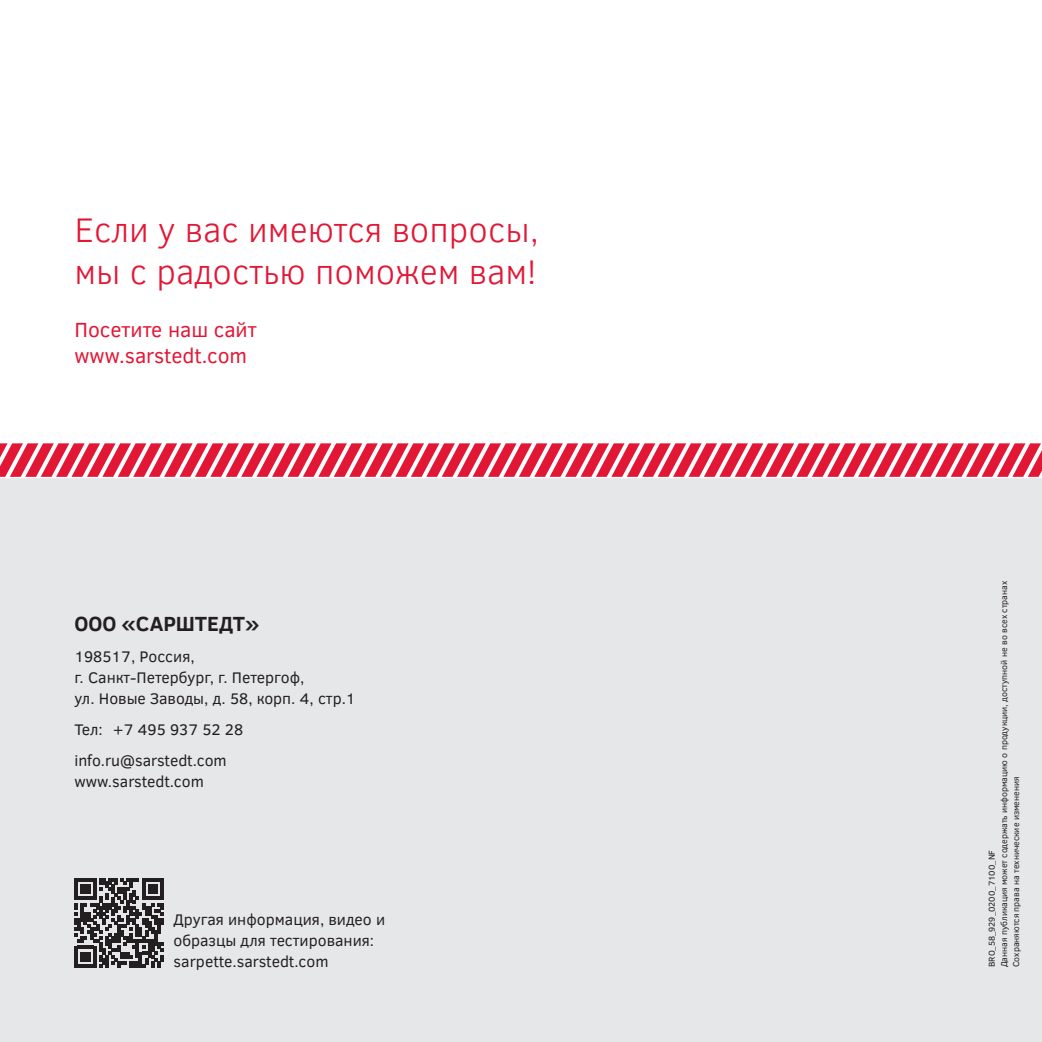
<style>
.page{position:relative;width:1042px;height:1042px;background:#fff}
.page>*{position:absolute;margin:0;border:0;box-sizing:border-box;transform-origin:0 0}
.t1{font:300 35px/42px "Clear Sans";color:#e21736}
.t2{font:21px/26.2px "Clear Sans";color:#e21736}
.t3{font:700 21px "Clear Sans";color:#231f20}
.t4{font:15.75px/21px "Clear Sans";color:#231f20}
.t5{font:8.75px/12.2px "Clear Sans";color:#231f20}
</style>
<div class="page">
<div style="left:0;top:446px;width:1042px;height:596px;background:#e6e7e9"></div>
<svg style="left:75px;top:878px;width:88px;height:89px"></svg>
<svg style="left:0;top:443px;width:1042px;height:35px;background:#eb6378"></svg>
<h1 class="t1" style="left:74px;top:209px;width:466px">Если у вас имеются вопросы, мы с радостью поможем вам!</h1>
<h2 class="t2" style="left:74px;top:316px;width:184px">Посетите наш сайт www.sarstedt.com</h2>
<h2 class="t3" style="left:74px;top:608px;width:187px">ООО «САРШТЕДТ»</h2>
<p class="t4" style="left:74px;top:646px;width:283px">198517, Россия,<br>г. Санкт-Петербург, г. Петергоф,<br>ул. Новые Заводы, д. 58, корп. 4, стр.1</p>
<p class="t4" style="left:74px;top:714px;width:170px;line-height:31px">Тел: +7 495 937 52 28 info.ru@sarstedt.com</p>
<p class="t4" style="left:74px;top:771px;width:131px">www.sarstedt.com</p>
<p class="t4" style="left:174px;top:909px;width:213px">Другая информация, видео и образцы для тестирования: sarpette.sarstedt.com</p>
<p class="t5" style="left:985px;top:967px;width:388px;rotate:-90deg">BRO_58_929_0200_7100_NF<br>Данная публикация может содержать информацию о продукции, доступной не во всех странах<br>Сохраняются права на технические изменения</p>
</div>
